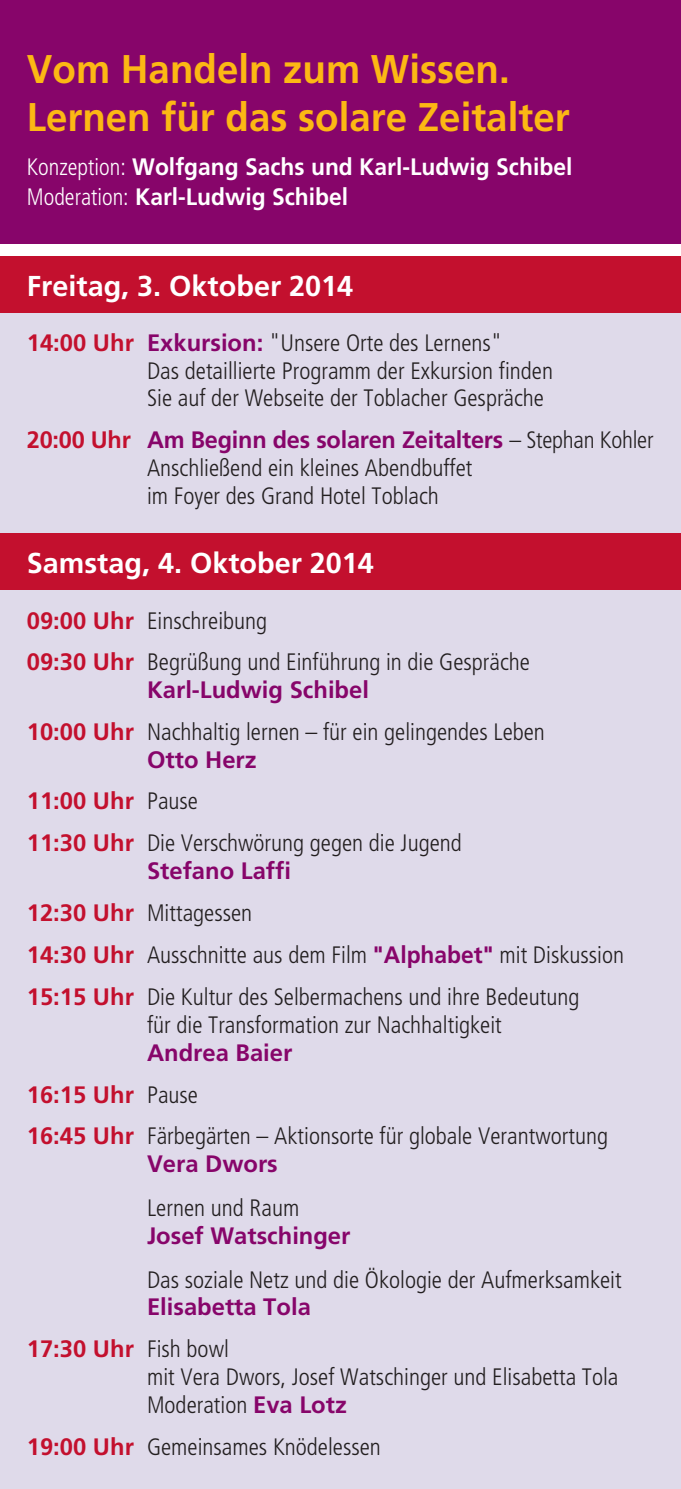
<style>
.page{position:relative;width:681px;height:1489px;background:#fff}
.page>*{position:absolute;margin:0;border:0;box-sizing:border-box;transform-origin:0 0}
.text_weiss{font:700 40px/47.5px "Frutiger";color:#fcb814;scale:.96 1}
.text{font:700 28.75px "Frutiger";color:#fff}
.text-2{font:300 condensed 23.75px/27.8px "Frutiger";color:#231f20}
.text_weiss-2{font:700 23.75px/30px "Frutiger";color:#fff;scale:.96 1}
.text-3{font:700 23.75px/28.5px "Frutiger";color:#87056a}
.text-4{font:700 23.75px "Frutiger";color:#c3102e}
.s1{font-weight:300;font-stretch:condensed}
.s2{font-weight:700;font-stretch:normal;color:#c3102e}
.s3{font-weight:700;font-stretch:normal;color:#87056a}
.s4{font-weight:300;font-stretch:condensed;color:#231f20}
</style>
<div class="page">
<div style="left:0;top:293px;width:680px;height:1195px;background:#dfdaea"></div>
<div style="left:0;top:256px;width:680px;height:56px;background:#c3102e"></div>
<div style="left:0;top:533px;width:680px;height:56px;background:#c3102e"></div>
<div style="left:0;top:0;width:680px;height:244px;background:#87056a"></div>
<p class="text_weiss" style="left:27px;top:46px;width:566px">Vom Handeln zum Wissen.<br>Lernen für das solare Zeitalter</p>
<p class="text_weiss-2" style="left:27px;top:152px;width:569px"><span class="s1">Konzeption:</span> Wolfgang Sachs und Karl-Ludwig Schibel<br><span class="s1">Moderation:</span> Karl-Ludwig Schibel</p>
<p class="text" style="left:27px;top:269px;width:327px">Freitag, 3. Oktober 2014</p>
<p class="text-2" style="left:147px;top:329px;width:407px;text-indent:-120px"><span class="s2">14:00 Uhr</span> <span class="s3">Exkursion:</span> "Unsere Orte des Lernens"<br>Das detaillierte Programm der Exkursion finden<br>Sie auf der Webseite der Toblacher Gespräche</p>
<p class="text-2" style="left:147px;top:426px;width:508px;text-indent:-120px"><span class="s2">20:00 Uhr</span> <span class="s3">Am Beginn des solaren Zeitalters</span> – Stephan Kohler<br>Anschließend ein kleines Abendbuffet<br>im Foyer des Grand Hotel Toblach</p>
<p class="text" style="left:27px;top:546px;width:348px">Samstag, 4. Oktober 2014</p>
<p class="text-2" style="left:27px;top:606px;width:242px"><span class="s2">09:00 Uhr</span> Einschreibung</p>
<p class="text-2" style="left:147px;top:648px;width:384px;text-indent:-120px"><span class="s2">09:30 Uhr</span> Begrüßung und Einführung in die Gespräche<br><span class="s3">Karl-Ludwig Schibel</span></p>
<p class="text-2" style="left:147px;top:718px;width:399px;text-indent:-120px"><span class="s2">10:00 Uhr</span> Nachhaltig lernen – für ein gelingendes Leben<br><span class="s3">Otto Herz</span></p>
<p class="text-4" style="left:27px;top:787px;width:173px">11:00 Uhr <span class="s4">Pause</span></p>
<p class="text-2" style="left:147px;top:829px;width:316px;text-indent:-120px"><span class="s2">11:30 Uhr</span> Die Verschwörung gegen die Jugend<br><span class="s3">Stefano Laffi</span></p>
<p class="text-2" style="left:27px;top:899px;width:227px"><span class="s2">12:30 Uhr</span> Mittagessen</p>
<p class="text-2" style="left:27px;top:941px;width:598px"><span class="s2">14:30 Uhr</span> Ausschnitte aus dem Film <span class="s3">"Alphabet"</span> mit Diskussion</p>
<p class="text-2" style="left:147px;top:983px;width:433px;text-indent:-120px"><span class="s2">15:15 Uhr</span> Die Kultur des Selbermachens und ihre Bedeutung für die Transformation zur Nachhaltigkeit<br><span class="s3">Andrea Baier</span></p>
<p class="text-4" style="left:27px;top:1080px;width:173px">16:15 Uhr <span class="s4">Pause</span></p>
<p class="text-2" style="left:147px;top:1122px;width:462px;text-indent:-120px"><span class="s2">16:45 Uhr</span> Färbegärten – Aktionsorte für globale Verantwortung<br><span class="s3">Vera Dwors</span></p>
<p class="text-3" style="left:147px;top:1193px;width:205px"><span class="s4">Lernen und Raum<br></span>Josef Watschinger</p>
<p class="text-2" style="left:147px;top:1265px;width:476px">Das soziale Netz und die Ökologie der Aufmerksamkeit<br><span class="s3">Elisabetta Tola</span></p>
<p class="text-2" style="left:147px;top:1335px;width:473px;text-indent:-120px"><span class="s2">17:30 Uhr</span> Fish bowl<br>mit Vera Dwors, Josef Watschinger und Elisabetta Tola<br>Moderation <span class="s3">Eva Lotz</span></p>
<p class="text-2" style="left:27px;top:1433px;width:355px"><span class="s2">19:00 Uhr</span> Gemeinsames Knödelessen</p>
</div>
